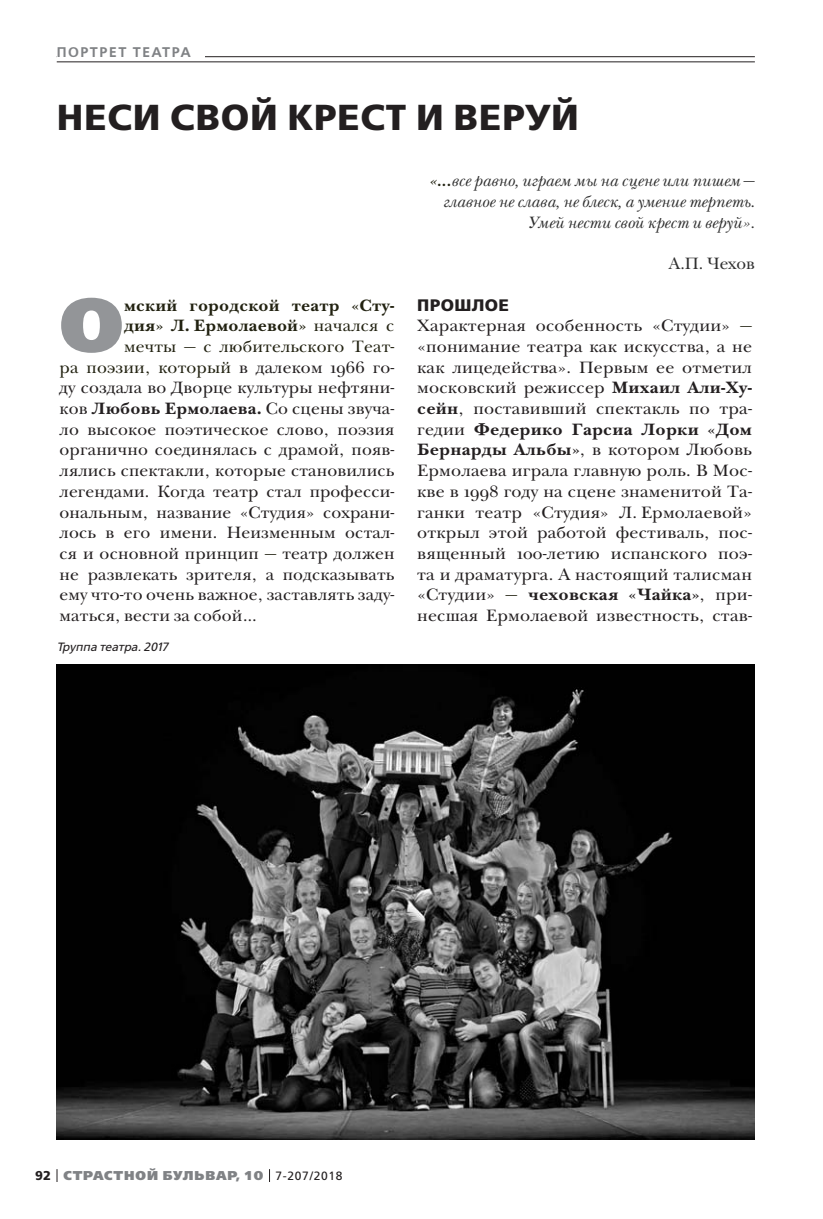
<style>
.page{position:relative;width:823px;height:1219px;background:#fff}
.page>*{position:absolute;margin:0;border:0;box-sizing:border-box;transform-origin:0 0}
.t1{font:800 76.2px "Free Set";color:#939598}
.t2{font:700 36px "Free Set";letter-spacing:.02em;color:#231f20}
.t3{font:17px/20.6px "New Baskerville ITC";letter-spacing:.01em;color:#231f20;text-align:justify;scale:1.04 1}
.t4{font:17px "New Baskerville ITC";letter-spacing:.01em;color:#231f20}
.t5{font:italic 17px/20.6px "New Baskerville ITC";color:#303030;text-align:right}
.t6{font:17px "New Baskerville ITC";letter-spacing:.01em;color:#221}
.t7{font:700 17px "New Baskerville ITC";letter-spacing:.01em;color:#221}
.t8{font:17px "New Baskerville ITC";color:#303030}
.t9{font:700 16.6px "Free Set";letter-spacing:.02em;color:#231f20}
.t10{font:600 14px "Free Set";letter-spacing:.11em;color:#808285}
.t11{font:800 12.8px "Free Set";letter-spacing:.07em;color:#808285}
.t12{font:italic 12px "Free Set";letter-spacing:-.005em;color:#231f20}
.s1{font-weight:400}
.s2{color:#231f20}
.s3{font-weight:700}
.s4{color:#221}
.s5{font-weight:700;color:#221}
.s6{font-style:normal}
.s7{font-weight:700;color:#231f20}
.s8{font-weight:400;font-size:12px;color:#231f20}
</style>
<div class="page">
<svg style="left:57px;top:1169px;width:1px;height:13px"></svg>
<svg style="left:269px;top:1169px;width:1px;height:13px"></svg>
<hr style="left:57px;top:56px;width:697px;height:1px;background:#231f20">
<div style="left:57px;top:41px;width:147px;height:21px;background:#fff"></div>
<hr style="left:57px;top:62px;width:697px;height:1px;background:#231f20">
<img style="left:57px;top:664px;width:697px;height:476px">
<p class="t10" style="left:57px;top:45px;width:135px">ПОРТРЕТ ТЕАТРА</p>
<h2 class="t2" style="left:57px;top:100px;width:523px">НЕСИ СВОЙ КРЕСТ И ВЕРУЙ</h2>
<h1 class="t1" style="left:60px;top:289px;width:65px">О</h1>
<p class="t7" style="left:124px;top:298px;width:272px">мский городской театр «Сту-</p>
<p class="t7" style="left:124px;top:319px;width:272px">дия» Л. Ермолаевой» <span class="s1">начался с</span></p>
<p class="t6" style="left:124px;top:340px;width:272px">мечты — с любительского Теат-</p>
<p class="t6" style="left:60px;top:360px;width:336px">ра поэзии, который <span class="s2">в далеком 1966 го-</span></p>
<p class="t4" style="left:60px;top:381px;width:336px">ду создала во Дворце культуры нефтяни-</p>
<p class="t4" style="left:60px;top:402px;width:336px">ков <span class="s3">Любовь Ермолаева.</span> Со сцены звуча-</p>
<p class="t4" style="left:60px;top:423px;width:336px">ло высокое поэтическое слово, поэзия</p>
<p class="t4" style="left:60px;top:443px;width:336px">органично соединялась с драмой, появ-</p>
<p class="t4" style="left:60px;top:464px;width:336px">лялись спектакли, которые становились</p>
<p class="t4" style="left:60px;top:485px;width:336px">легендами. Когда театр стал професси-</p>
<p class="t4" style="left:60px;top:505px;width:336px">ональным, название «Студия» сохрани-</p>
<p class="t4" style="left:60px;top:526px;width:336px">лось в его имени. Неизменным остал-</p>
<p class="t4" style="left:60px;top:547px;width:336px">ся и основной принцип <span class="s4">—</span> театр должен</p>
<p class="t4" style="left:60px;top:568px;width:336px">не развлекать зрителя, а подсказывать</p>
<p class="t4" style="left:60px;top:588px;width:336px">ему что-то очень важное, заставлять заду-</p>
<p class="t4" style="left:60px;top:609px;width:199px">маться, вести за собой…</p>
<p class="t12" style="left:57px;top:641px;width:86px">Труппа театра.</p>
<p class="t5" style="left:428px;top:172px;width:327px"><span class="s5">«...</span>все равно, играем мы на сцене или пишем <span class="s6">— </span>главное не слава, не блеск, а умение терпеть.<br>Умей нести свой крест и веруй».</p>
<p class="t8" style="left:668px;top:257px;width:87px">А.П. Чехов</p>
<p class="t9" style="left:417px;top:297px;width:93px">ПРОШЛОЕ</p>
<p class="t3" style="left:417px;top:317px;width:323px">Характерная особенность «Студии» <span class="s4">— </span>«понимание театра как искусства, а не как лицедейства». Первым ее отметил московский режиссер <span class="s3">Михаил Али-Ху&shy;сейн</span>, поставивший спектакль по тра&shy;гедии <span class="s3">Федерико Гарсиа Лорки «Дом Бернарды Альбы»</span>, в котором Любовь Ермолаева играла главную роль. В Мос&shy;кве в 1998 году на сцене знаменитой Та&shy;ганки театр «Студия» Л. Ермолаевой» открыл этой работой фестиваль, пос&shy;вященный 100-летию испанского поэ&shy;та и драматурга. А настоящий талисман «Студии» <span class="s4">—</span> <span class="s3">чеховская «Чайка»</span>, при&shy;несшая Ермолаевой известность, став-</p>
<p class="t11" style="left:35px;top:1169px;width:309px"><span class="s7">92</span> СТРАСТНОЙ БУЛЬВАР, 10 <span class="s8">7-207/2018</span></p>
</div>
